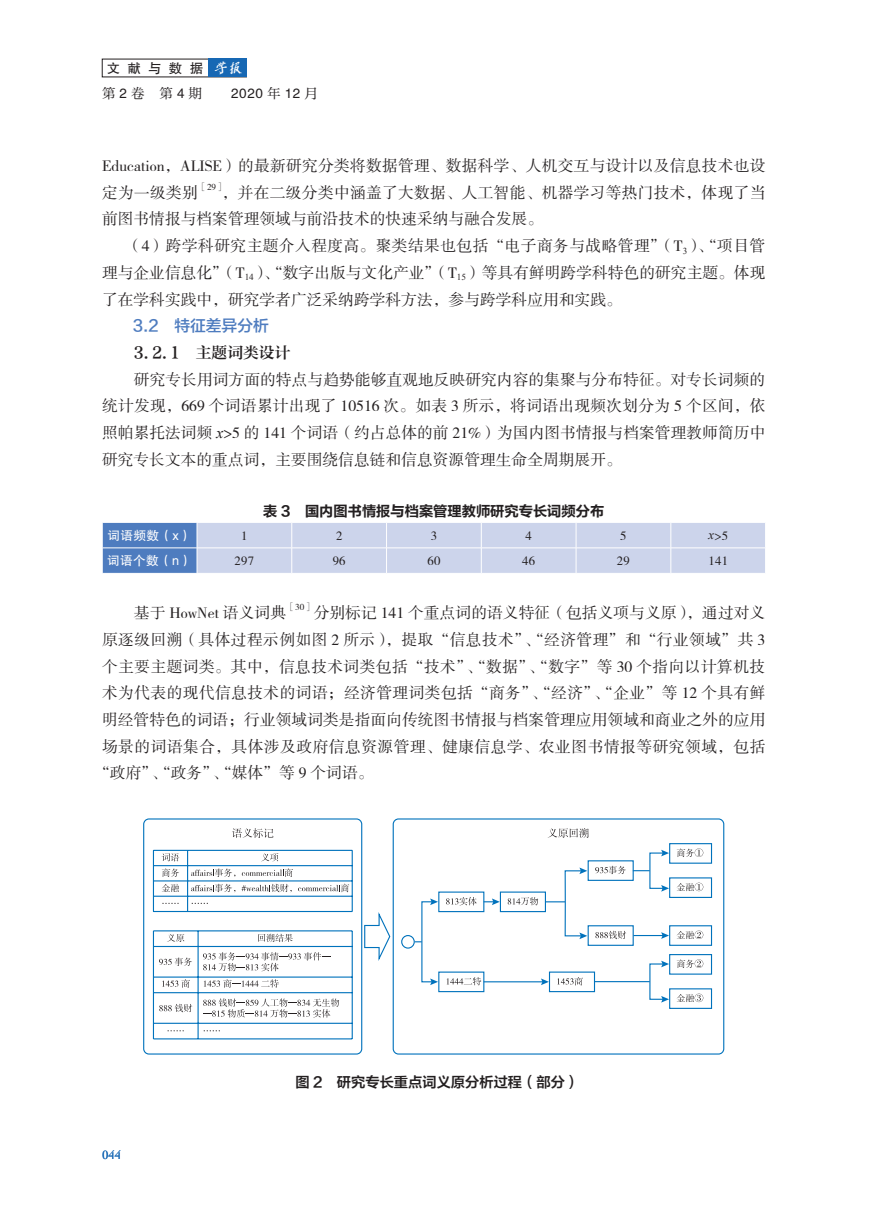
<style>
.page{position:relative;width:893px;height:1212px;background:#fff}
.page>*{position:absolute;margin:0;border:0;box-sizing:border-box;transform-origin:0 0}
.t1{font:15.75px/26.7px "FZSSK GBK1 0";letter-spacing:.005em;color:#231f20}
.t2{font:15.75px "FZSSK GBK1 0";letter-spacing:.025em;color:#231f20}
.t3{font:15.75px "FZSSK GBK1 0";letter-spacing:.03em;color:#231f20}
.t4{font:15.75px "FZZYSK GBK1 0";color:#231f20}
.t5{font:15.75px "FZLTZHK GBK1 0";color:#4e7cbf}
.t6{font:14.25px "FZLTCHK GBK1 0";color:#231f20}
.t7{font:14.25px "FZLTZCHK GBK1 0";color:#231f20}
.t8{font:13.5px "FZHTK GBK1 0";letter-spacing:.295em;color:#231f20}
.t9{font:13.5px "FZXIYSK GBK1 0";color:#231f20}
.t10{font:12.75px "FZSSK GBK1 0";letter-spacing:.02em;color:#231f20}
.t11{font:12.75px "FZHTK GBK1 0";letter-spacing:.02em;color:#fff}
.t12{font:12.75px "Cochin";color:#1768b4}
.t13{font:9.15px "FZSSK GBK1 0";color:#231f20}
.s1{font-family:"Cai Yun Han Mao Bi Xing jian";color:#fff}
.s2{font-family:"FZHTK GBK1 0"}
.s3{font-family:"FZXIYSK GBK1 0"}
.s4{font-family:"Times New Roman";font-style:italic}
</style>
<div class="page">
<div style="left:208px;top:59px;width:39px;height:18px;background:#1768b4"></div>
<svg style="left:102px;top:522px;width:663px;height:51px;background:#bdcae5"></svg>
<svg style="left:143px;top:818px;width:581px;height:236px"></svg>
<div style="left:669px;top:843px;width:43px;height:21px;border:1px solid #0072bc"></div>
<svg style="left:677px;top:848px;width:26px;height:9px"></svg>
<div style="left:669px;top:877px;width:43px;height:21px;border:1px solid #0072bc"></div>
<svg style="left:677px;top:883px;width:26px;height:8px"></svg>
<div style="left:669px;top:925px;width:43px;height:21px;border:1px solid #0072bc"></div>
<svg style="left:677px;top:930px;width:26px;height:9px"></svg>
<div style="left:669px;top:954px;width:43px;height:21px;border:1px solid #0072bc"></div>
<svg style="left:677px;top:959px;width:26px;height:9px"></svg>
<div style="left:669px;top:988px;width:43px;height:21px;border:1px solid #0072bc"></div>
<svg style="left:677px;top:993px;width:26px;height:9px"></svg>
<svg style="left:364px;top:850px;width:305px;height:152px"></svg>
<p class="t8" style="left:107px;top:61px;width:137px">文献与数据 <span class="s1">学报</span></p>
<p class="t9" style="left:102px;top:85px;width:102px">第<span class="s2">2</span>卷 第<span class="s2">4</span>期</p>
<p class="t8" style="left:231px;top:86px;width:88px">2020 <span class="s3">年</span> 12 <span class="s3">月</span></p>
<p class="t1" style="left:102px;top:153px;width:665px">Education，ALISE）的最新研究分类将数据管理、数据科学、人机交互与设计以及信息技术也设定为一级类别</p>
<p class="t13" style="left:198px;top:182px;width:29px">［29］</p>
<p class="t1" style="left:102px;top:180px;width:665px;text-indent:120px">，并在二级分类中涵盖了大数据、人工智能、机器学习等热门技术，体现了当前图书情报与档案管理领域与前沿技术的快速采纳与融合发展。</p>
<p class="t1" style="left:102px;top:233px;width:665px;text-align:justify;text-indent:24px">（4）跨学科研究主题介入程度高。聚类结果也包括“电子商务与战略管理”（T<sub>3</sub>）、“项目管理与企业信息化”（T<sub>14</sub>）、“数字出版与文化产业”（T<sub>15</sub>）等具有鲜明跨学科特色的研究主题。体现了在学科实践中，研究学者广泛采纳跨学科方法，参与跨学科应用和实践。</p>
<p class="t5" style="left:133px;top:317px;width:138px">3.2 特征差异分析</p>
<p class="t4" style="left:134px;top:343px;width:158px">3.2.1 主题词类设计</p>
<p class="t1" style="left:102px;top:367px;width:665px;text-align:justify;text-indent:32px">研究专长用词方面的特点与趋势能够直观地反映研究内容的集聚与分布特征。对专长词频的统计发现，669 个词语累计出现了 10516 次。如表 3 所示，将词语出现频次划分为 5 个区间，依照帕累托法词频 <span class="s4">x</span>&gt;5 的 141 个词语（约占总体的前 21%）为国内图书情报与档案管理教师简历中研究专长文本的重点词，主要围绕信息链和信息资源管理生命全周期展开。</p>
<p class="t6" style="left:263px;top:503px;width:343px">表 3 国内图书情报与档案管理教师研究专长词频分布</p>
<p class="t11" style="left:107px;top:528px;width:86px">词语频数（x）</p>
<p class="t10" style="left:241px;top:529px;width:8px">1</p>
<p class="t10" style="left:336px;top:529px;width:8px">2</p>
<p class="t10" style="left:431px;top:529px;width:8px">3</p>
<p class="t10" style="left:525px;top:529px;width:8px">4</p>
<p class="t10" style="left:620px;top:529px;width:8px">5</p>
<p class="t10" style="left:708px;top:529px;width:21px"><span class="s4">x</span>&gt;5</p>
<p class="t11" style="left:107px;top:554px;width:87px">词语个数（n）</p>
<p class="t10" style="left:235px;top:554px;width:21px">297</p>
<p class="t10" style="left:333px;top:554px;width:14px">96</p>
<p class="t10" style="left:427px;top:554px;width:14px">60</p>
<p class="t10" style="left:522px;top:554px;width:14px">46</p>
<p class="t10" style="left:617px;top:554px;width:14px">29</p>
<p class="t10" style="left:708px;top:554px;width:21px">141</p>
<p class="t1" style="left:134px;top:600px;width:154px">基于 HowNet 语义词典</p>
<p class="t13" style="left:286px;top:602px;width:29px">［30］</p>
<p class="t1" style="left:314px;top:600px;width:453px">分别标记 141 个重点词的语义特征（包括义项与义原），通过对义</p>
<p class="t2" style="left:102px;top:631px;width:665px">原逐级回溯（具体过程示例如图 2 所示），提取“信息技术”、“经济管理”和“行业领域”共 3</p>
<p class="t2" style="left:102px;top:658px;width:665px">个主要主题词类。其中，信息技术词类包括“技术”、“数据”、“数字”等 30 个指向以计算机技</p>
<p class="t2" style="left:102px;top:685px;width:665px">术为代表的现代信息技术的词语；经济管理词类包括“商务”、“经济”、“企业”等 12 个具有鲜</p>
<p class="t1" style="left:102px;top:707px;width:665px">明经管特色的词语；行业领域词类是指面向传统图书情报与档案管理应用领域和商业之外的应用</p>
<p class="t3" style="left:102px;top:738px;width:665px">场景的词语集合，具体涉及政府信息资源管理、健康信息学、农业图书情报等研究领域，包括</p>
<p class="t1" style="left:94px;top:760px;width:281px">“政府”、“政务”、“媒体”等 9 个词语。</p>
<p class="t12" style="left:102px;top:1146px;width:21px">044</p>
<p class="t7" style="left:295px;top:1074px;width:285px">图 2 研究专长重点词义原分析过程（部分）</p>
</div>
